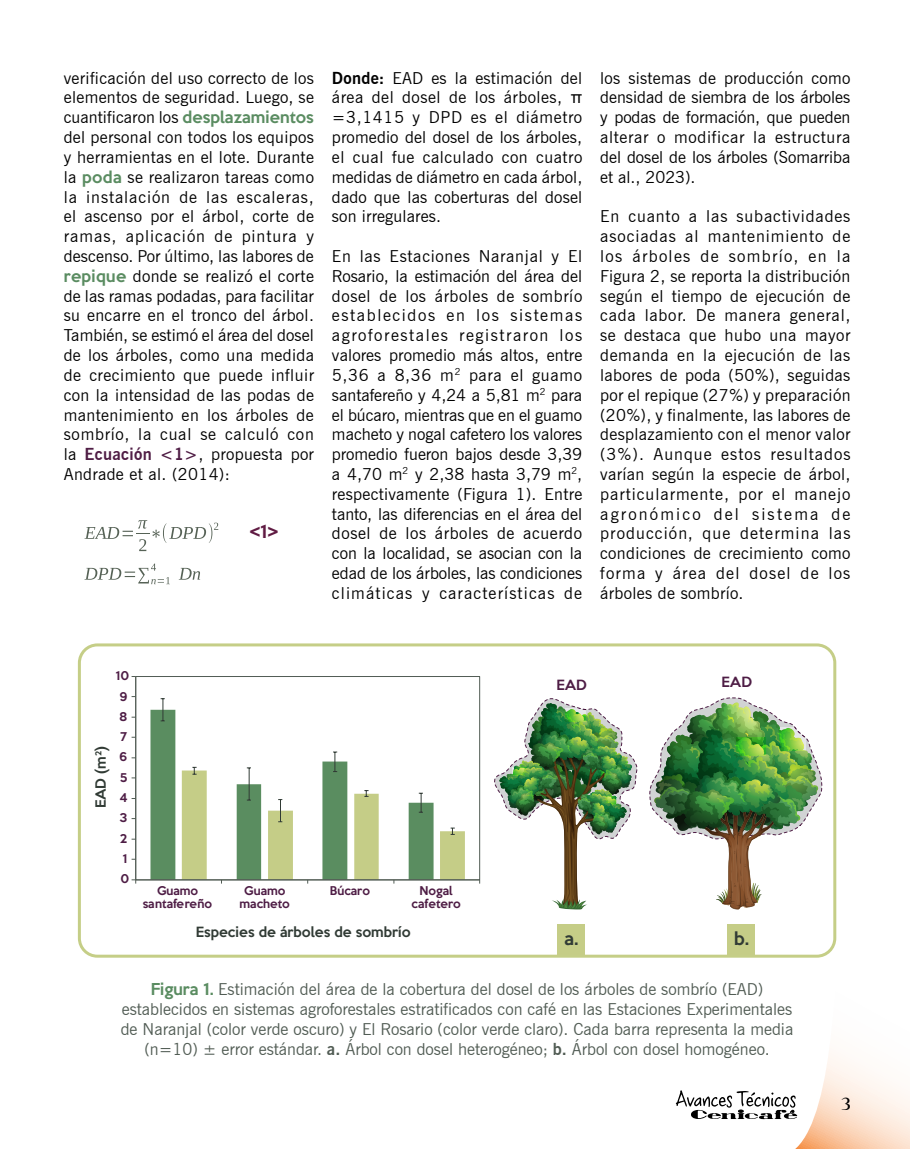
<style>
.page{position:relative;width:910px;height:1149px;background:#fff}
.page>*{position:absolute;margin:0;border:0;box-sizing:border-box;transform-origin:0 0}
.t1{font:16.5px/19.8px "News Gothic BT";letter-spacing:.02em;color:#000;text-align:justify}
.t2{font:16.5px/19.8px "News Gothic BT";color:#515c54;text-align:center}
.t3{font:500 16.5px "Keep Calm";color:#313b35}
.t4{font:500 16.5px "Keep Calm";color:#601b43}
.t5{font:16.5px "Aubrey";color:#000}
.t6{font:500 12.9px "Keep Calm";color:#313b35}
.t7{font:500 12.9px "Keep Calm";color:#4e1d45}
.t8{font:500 11.1px/13.2px "Keep Calm";color:#4e1d45;text-align:center}
.s1{font-family:"Keep Calm";font-weight:500;font-size:15px;color:#5a8c61}
.s2{font-weight:700;color:#4f1d45}
.s3{font-weight:700}
.s4{font-family:"Arial"}
</style>
<div class="page">
<svg style="left:84px;top:520px;width:134px;height:31px"></svg>
<svg style="left:84px;top:563px;width:86px;height:21px"></svg>
<svg style="left:180px;top:567px;width:20px;height:12px"></svg>
<div style="left:558px;top:924px;width:27px;height:31px;background:#c5cd87"></div>
<svg style="left:150px;top:709px;width:32px;height:168px;fill:#5a8d60"></svg>
<div style="left:728px;top:924px;width:27px;height:31px;background:#c5cd87"></div>
<img style="left:494px;top:698px;width:144px;height:211px">
<img style="left:649px;top:697px;width:105px;height:212px">
<div style="left:135px;top:676px;width:345px;height:203px;border:1px solid #515c54"></div>
<svg style="left:161px;top:698px;width:4px;height:23px"></svg>
<hr style="left:135px;top:676px;width:1px;height:203px;background:#515c54">
<hr style="left:136px;top:879px;width:344px;height:1px;background:#515c54">
<svg style="left:182px;top:751px;width:283px;height:132px"></svg>
<div style="left:78px;top:643px;width:758px;height:314px;border:3px solid #c5ce87;border-radius:18px"></div>
<svg style="left:754px;top:643px;width:156px;height:505px"></svg>
<svg style="left:676px;top:1089px;width:121px;height:30px"></svg>
<p class="t1" style="left:64px;top:68px;width:252px">verificación del uso correcto de los elementos de seguridad. Luego, se cuantificaron los <span class="s1">desplazamientos </span>del personal con todos los equipos y herramientas en el lote. Durante la <span class="s1">poda</span> se realizaron tareas como la instalación de las escaleras, el ascenso por el árbol, corte de ramas, aplicación de pintura y descenso. Por último, las labores de <span class="s1">repique</span> donde se realizó el corte de las ramas podadas, para facilitar su encarre en el tronco del árbol.<br>También, se estimó el área del dosel de los árboles, como una medida de crecimiento que puede influir con la intensidad de las podas de mantenimiento en los árboles de sombrío, la cual se calculó con la <span class="s2">Ecuación &lt;1&gt;</span>, propuesta por Andrade et al. (2014):</p>
<p class="t4" style="left:249px;top:517px;width:31px">&lt;1&gt;</p>
<p class="t1" style="left:332px;top:68px;width:252px"><span class="s3">Donde:</span> EAD es la estimación del área del dosel de los árboles, <span class="s4">π </span>=3,1415 y DPD es el diámetro promedio del dosel de los árboles, el cual fue calculado con cuatro medidas de diámetro en cada árbol, dado que las coberturas del dosel son irregulares.</p>
<p class="t1" style="left:332px;top:246px;width:252px">En las Estaciones Naranjal y El Rosario, la estimación del área del dosel de los árboles de sombrío establecidos en los sistemas agroforestales registraron los valores promedio más altos, entre 5,36 a 8,36 m<sup>2</sup> para el guamo santafereño y 4,24 a 5,81 m<sup>2</sup> para el búcaro, mientras que en el guamo macheto y nogal cafetero los valores promedio fueron bajos desde 3,39 a 4,70 m<sup>2</sup> y 2,38 hasta 3,79 m<sup>2</sup>, respectivamente (Figura 1). Entre tanto, las diferencias en el área del dosel de los árboles de acuerdo con la localidad, se asocian con la edad de los árboles, las condiciones climáticas y características de</p>
<p class="t1" style="left:600px;top:68px;width:252px">los sistemas de producción como densidad de siembra de los árboles y podas de formación, que pueden alterar o modificar la estructura del dosel de los árboles (Somarriba et al., 2023).</p>
<p class="t1" style="left:600px;top:206px;width:252px">En cuanto a las subactividades asociadas al mantenimiento de los árboles de sombrío, en la Figura 2, se reporta la distribución según el tiempo de ejecución de cada labor. De manera general, se destaca que hubo una mayor demanda en la ejecución de las labores de poda (50%), seguidas por el repique (27%) y preparación (20%), y finalmente, las labores de desplazamiento con el menor valor (3%). Aunque estos resultados varían según la especie de árbol, particularmente, por el manejo agronómico del sistema de producción, que determina las condiciones de crecimiento como forma y área del dosel de los árboles de sombrío.</p>
<p class="t8" style="left:116px;top:668px;width:15px">10</p>
<p class="t8" style="left:119px;top:688px;width:10px">9</p>
<p class="t8" style="left:119px;top:708px;width:10px">8</p>
<p class="t6" style="left:89px;top:808px;width:64px;rotate:-90deg">EAD (m<sup>2</sup>)</p>
<p class="t8" style="left:121px;top:729px;width:8px">7</p>
<p class="t8" style="left:119px;top:749px;width:10px">6</p>
<p class="t8" style="left:120px;top:769px;width:9px">5</p>
<p class="t8" style="left:120px;top:789px;width:9px">4</p>
<p class="t8" style="left:119px;top:810px;width:9px">3</p>
<p class="t8" style="left:120px;top:830px;width:9px">2</p>
<p class="t8" style="left:123px;top:850px;width:6px">1</p>
<p class="t8" style="left:120px;top:870px;width:10px">0</p>
<p class="t8" style="left:143px;top:882px;width:71px">Guamo santafereño</p>
<p class="t8" style="left:240px;top:882px;width:52px">Guamo macheto</p>
<p class="t8" style="left:330px;top:882px;width:42px">Búcaro</p>
<p class="t8" style="left:411px;top:882px;width:51px">Nogal cafetero</p>
<p class="t7" style="left:556px;top:673px;width:32px">EAD</p>
<p class="t7" style="left:721px;top:670px;width:32px">EAD</p>
<p class="t6" style="left:196px;top:920px;width:216px">Especies de árboles de sombrío</p>
<p class="t3" style="left:564px;top:924px;width:15px">a.</p>
<p class="t3" style="left:734px;top:924px;width:16px">b.</p>
<p class="t2" style="left:121px;top:978px;width:674px"><span class="s1">Figura 1.</span> Estimación del área de la cobertura del dosel de los árboles de sombrío (EAD) establecidos en sistemas agroforestales estratificados con café en las Estaciones Experimentales de Naranjal (color verde oscuro) y El Rosario (color verde claro). Cada barra representa la media (n=10) ± error estándar. <span class="s3">a.</span> Árbol con dosel heterogéneo; <span class="s3">b.</span> Árbol con dosel homogéneo.</p>
<p class="t5" style="left:842px;top:1094px;width:11px">3</p>
</div>
